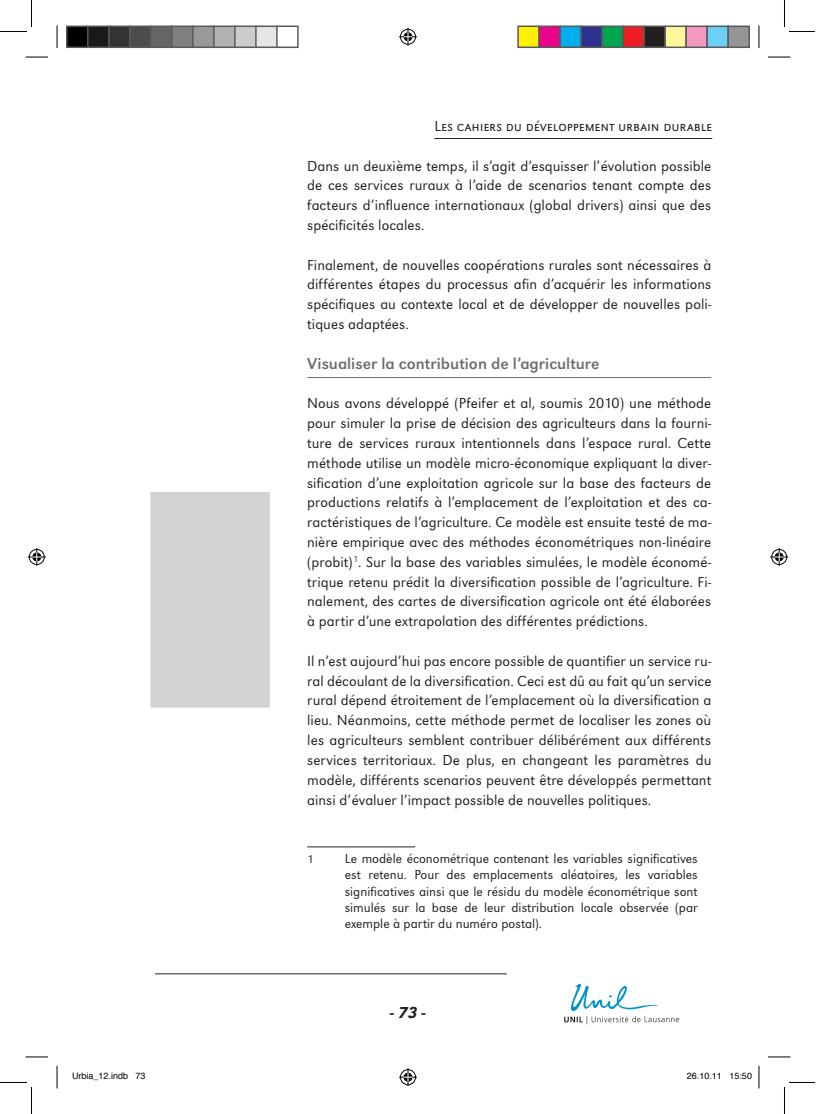
<style>
.page{position:relative;width:816px;height:1114px;background:#fff}
.page>*{position:absolute;margin:0;border:0;box-sizing:border-box;transform-origin:0 0}
.t1{font:16.5px "URW Grotesk T";color:#6c6d70}
.t2{font:italic 500 16.5px "URW Grotesk T";color:#231f20}
.t3{font:300 15px/19.8px "URW Grotesk T";letter-spacing:.005em;color:#231f20;text-align:justify}
.t4{font:300 15px "URW Grotesk SCT";letter-spacing:.005em;color:#231f20}
.t5{font:300 13.5px/16.2px "URW Grotesk T";color:#231f20;text-align:justify}
.t6{font:300 12px "URW Grotesk T";color:#231f20}
.t7{font:9px "Helvetica";color:#000}
</style>
<div class="page">
<hr style="left:434px;top:138px;width:278px;height:1px;background:#231f20">
<svg style="left:564px;top:984px;width:116px;height:41px"></svg>
<div style="left:151px;top:492px;width:119px;height:215px;background:#d1d2d4"></div>
<hr style="left:155px;top:973px;width:352px;height:1px;background:#231f20">
<hr style="left:307px;top:377px;width:404px;height:1px;background:#6c6d70">
<hr style="left:307px;top:846px;width:108px;height:1px;background:#231f20">
<svg style="left:26px;top:57px;width:22px;height:1px"></svg>
<svg style="left:768px;top:57px;width:22px;height:1px"></svg>
<svg style="left:26px;top:1056px;width:22px;height:1px"></svg>
<svg style="left:768px;top:1056px;width:22px;height:1px"></svg>
<svg style="left:57px;top:26px;width:1px;height:22px"></svg>
<svg style="left:57px;top:1066px;width:1px;height:22px"></svg>
<svg style="left:758px;top:26px;width:1px;height:22px"></svg>
<svg style="left:758px;top:1066px;width:1px;height:22px"></svg>
<svg style="left:0;top:0;width:32px;height:32px"></svg>
<svg style="left:0;top:1082px;width:32px;height:31px"></svg>
<svg style="left:784px;top:0;width:30px;height:32px"></svg>
<svg style="left:784px;top:1082px;width:30px;height:31px"></svg>
<svg style="left:399px;top:28px;width:18px;height:18px"></svg>
<svg style="left:399px;top:1068px;width:18px;height:17px"></svg>
<svg style="left:28px;top:548px;width:18px;height:18px"></svg>
<svg style="left:770px;top:548px;width:18px;height:18px"></svg>
<div style="left:67px;top:26px;width:21px;height:21px;background:#000"></div>
<div style="left:66px;top:26px;width:23px;height:22px;border:2px solid #595959"></div>
<div style="left:88px;top:26px;width:21px;height:21px;background:#191919"></div>
<div style="left:87px;top:26px;width:23px;height:22px;border:2px solid #595959"></div>
<div style="left:109px;top:26px;width:21px;height:21px;background:#333"></div>
<div style="left:108px;top:26px;width:23px;height:22px;border:2px solid #595959"></div>
<div style="left:130px;top:26px;width:21px;height:21px;background:#4c4c4c"></div>
<div style="left:129px;top:26px;width:23px;height:22px;border:2px solid #595959"></div>
<div style="left:151px;top:26px;width:21px;height:21px;background:#666"></div>
<div style="left:150px;top:26px;width:23px;height:22px;border:2px solid #595959"></div>
<div style="left:172px;top:26px;width:21px;height:21px;background:#7f7f7f"></div>
<div style="left:171px;top:26px;width:23px;height:22px;border:2px solid #595959"></div>
<div style="left:193px;top:26px;width:21px;height:21px;background:#999"></div>
<div style="left:192px;top:26px;width:23px;height:22px;border:2px solid #595959"></div>
<div style="left:214px;top:26px;width:21px;height:21px;background:#b2b2b2"></div>
<div style="left:213px;top:26px;width:23px;height:22px;border:2px solid #595959"></div>
<div style="left:235px;top:26px;width:21px;height:21px;background:#ccc"></div>
<div style="left:234px;top:26px;width:23px;height:22px;border:2px solid #595959"></div>
<div style="left:256px;top:26px;width:21px;height:21px;background:#e5e5e5"></div>
<div style="left:255px;top:26px;width:23px;height:22px;border:2px solid #595959"></div>
<div style="left:276px;top:26px;width:23px;height:22px;border:2px solid #595959"></div>
<div style="left:518px;top:26px;width:21px;height:21px;background:#fff101"></div>
<div style="left:517px;top:26px;width:23px;height:22px;border:2px solid #595959"></div>
<div style="left:539px;top:26px;width:21px;height:21px;background:#ed028c"></div>
<div style="left:538px;top:26px;width:23px;height:22px;border:2px solid #595959"></div>
<div style="left:560px;top:26px;width:21px;height:21px;background:#00aeef"></div>
<div style="left:559px;top:26px;width:23px;height:22px;border:2px solid #595959"></div>
<div style="left:581px;top:26px;width:21px;height:21px;background:#2e3092"></div>
<div style="left:580px;top:26px;width:23px;height:22px;border:2px solid #595959"></div>
<div style="left:602px;top:26px;width:21px;height:21px;background:#00a54f"></div>
<div style="left:601px;top:26px;width:23px;height:22px;border:2px solid #595959"></div>
<div style="left:623px;top:26px;width:21px;height:21px;background:#ee1d23"></div>
<div style="left:622px;top:26px;width:23px;height:22px;border:2px solid #595959"></div>
<div style="left:644px;top:26px;width:21px;height:21px;background:#231f20"></div>
<div style="left:643px;top:26px;width:23px;height:22px;border:2px solid #595959"></div>
<div style="left:665px;top:26px;width:21px;height:21px;background:#fff79a"></div>
<div style="left:664px;top:26px;width:23px;height:22px;border:2px solid #595959"></div>
<div style="left:686px;top:26px;width:21px;height:21px;background:#f499c2"></div>
<div style="left:685px;top:26px;width:23px;height:22px;border:2px solid #595959"></div>
<div style="left:707px;top:26px;width:21px;height:21px;background:#6bcff6"></div>
<div style="left:706px;top:26px;width:23px;height:22px;border:2px solid #595959"></div>
<div style="left:728px;top:26px;width:21px;height:21px;background:#939598"></div>
<div style="left:727px;top:26px;width:23px;height:22px;border:2px solid #595959"></div>
<p class="t4" style="left:434px;top:117px;width:279px">Les cahiers du développement urbain durable</p>
<p class="t3" style="left:307px;top:155px;width:405px">Dans un deuxième temps, il s’agit d’esquisser l’évolution possible de ces services ruraux à l’aide de scenarios tenant compte des facteurs d’influence internationaux (global drivers) ainsi que des spécificités locales.</p>
<p class="t3" style="left:307px;top:254px;width:405px">Finalement, de nouvelles coopérations rurales sont nécessaires à différentes étapes du processus afin d’acquérir les informations spécifiques au contexte local et de développer de nouvelles poli&shy;tiques adaptées.</p>
<p class="t1" style="left:307px;top:353px;width:294px">Visualiser la contribution de l’agriculture</p>
<p class="t3" style="left:307px;top:393px;width:405px">Nous avons développé (Pfeifer et al, soumis 2010) une méthode pour simuler la prise de décision des agriculteurs dans la fourni&shy;ture de services ruraux intentionnels dans l’espace rural. Cette méthode utilise un modèle micro-économique expliquant la diver&shy;sification d’une exploitation agricole sur la base des facteurs de productions relatifs à l’emplacement de l’exploitation et des ca&shy;ractéristiques de l’agriculture. Ce modèle est ensuite testé de ma&shy;nière empirique avec des méthodes économétriques non-linéaire (probit)<sup>1</sup>. Sur la base des variables simulées, le modèle économé&shy;trique retenu prédit la diversification possible de l’agriculture. Fi&shy;nalement, des cartes de diversification agricole ont été élaborées à partir d’une extrapolation des différentes prédictions.</p>
<p class="t3" style="left:307px;top:650px;width:405px">Il n’est aujourd’hui pas encore possible de quantifier un service ru&shy;ral découlant de la diversification. Ceci est dû au fait qu’un service rural dépend étroitement de l’emplacement où la diversification a lieu. Néanmoins, cette méthode permet de localiser les zones où les agriculteurs semblent contribuer délibérément aux différents services territoriaux. De plus, en changeant les paramètres du modèle, différents scenarios peuvent être développés permettant ainsi d’évaluer l’impact possible de nouvelles politiques.</p>
<p class="t6" style="left:307px;top:852px;width:8px">1</p>
<p class="t5" style="left:345px;top:850px;width:354px">Le modèle économétrique contenant les variables significatives est retenu. Pour des emplacements aléatoires, les variables significatives ainsi que le résidu du modèle économétrique sont simulés sur la base de leur distribution locale observée (par exemple à partir du numéro postal).</p>
<p class="t2" style="left:390px;top:1002px;width:37px">- 73 -</p>
<p class="t7" style="left:72px;top:1072px;width:75px">Urbia_12.indb 73</p>
<p class="t7" style="left:687px;top:1072px;width:67px">26.10.11 15:50</p>
</div>
